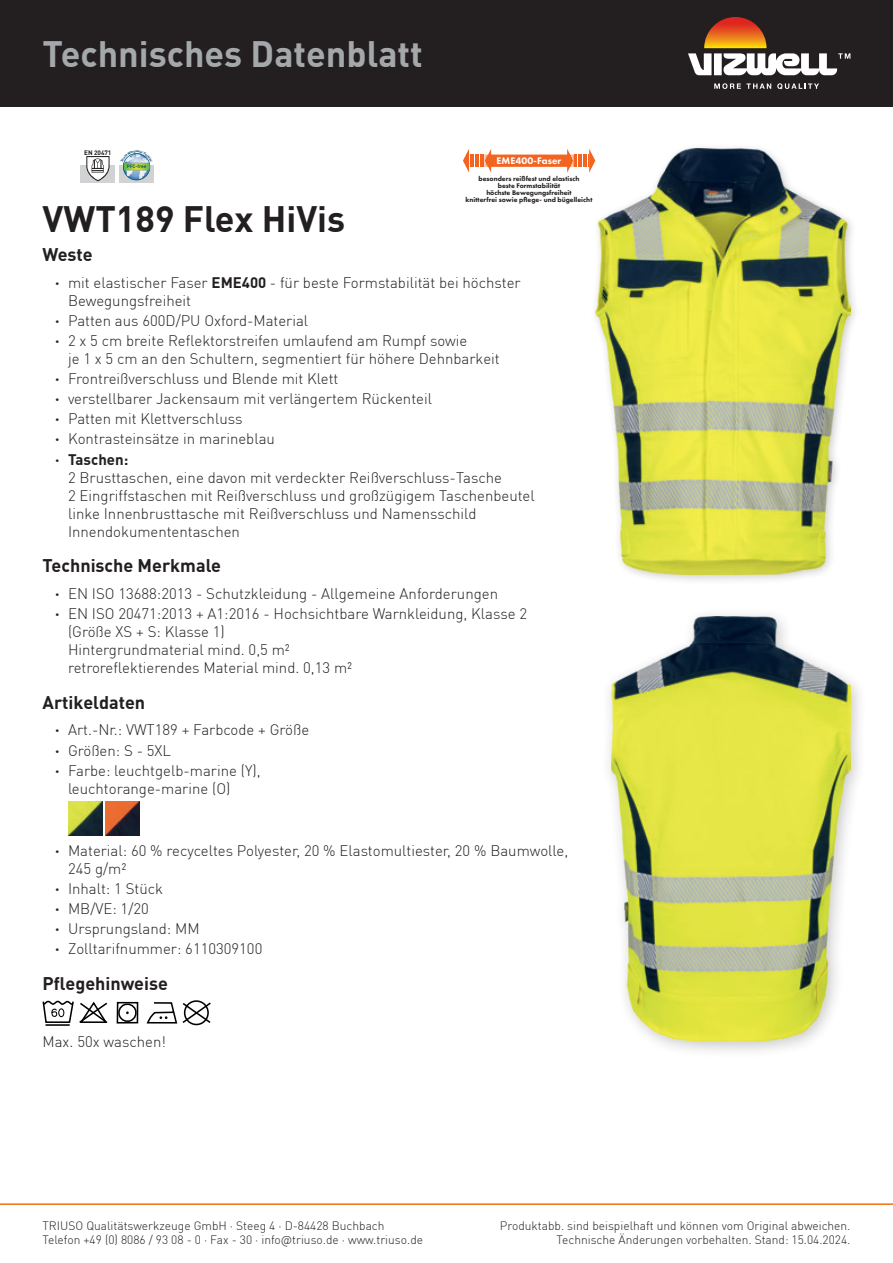
<style>
.page{position:relative;width:893px;height:1263px;background:#fff}
.page>*{position:absolute;margin:0;border:0;box-sizing:border-box;transform-origin:0 0}
.t1{font:700 36px "DIN Pro";color:#a4a8aa}
.t2{font:700 36px "DIN Pro";color:#231f20}
.t3{font:700 18px "DIN Pro";color:#231f20}
.t4{font:300 15px/20.1px "DIN Pro";color:#231f20}
.t5{font:300 12px/14.4px "DIN Pro";color:#231f20}
.t6{font:800 9.9px "Futura PT";letter-spacing:.01em;color:#fff}
.t7{font:800 7.05px/7.1px "Futura PT";color:#231f20;text-align:center}
.t8{font:700 6.45px "DIN Pro";color:#231f20}
.t9{font:700 4.8px "DIN Pro";letter-spacing:-.005em;color:#005482}
.t10{font:700 3.3px "DIN Pro";color:#005482}
.s1{font-weight:700}
</style>
<div class="page">
<div style="left:0;top:0;width:893px;height:106px;background:#231f20"></div>
<svg style="left:714px;top:83px;width:57px;height:6px"></svg>
<svg style="left:777px;top:83px;width:42px;height:6px"></svg>
<svg style="left:688px;top:17px;width:162px;height:58px"></svg>
<hr style="left:0;top:1203px;width:893px;height:2px;background:#f47921">
<div style="left:601px;top:605px;width:266px;height:454px;background:#231f20;opacity:.25"></div>
<img style="left:611px;top:617px;width:239px;height:425px">
<img style="left:68px;top:801px;width:34px;height:34px">
<img style="left:106px;top:801px;width:34px;height:34px">
<svg style="left:146px;top:1000px;width:65px;height:26px"></svg>
<svg style="left:43px;top:1000px;width:65px;height:25px"></svg>
<hr style="left:46px;top:1024px;width:24px;height:2px;background:#000002">
<svg style="left:116px;top:1001px;width:23px;height:22px"></svg>
<div style="left:589px;top:141px;width:272px;height:444px;background:#231f20;opacity:.25"></div>
<img style="left:596px;top:149px;width:254px;height:425px">
<div style="left:81px;top:166px;width:34px;height:17px;background:#d1d2d4"></div>
<svg style="left:86px;top:156px;width:24px;height:25px"></svg>
<div style="left:119px;top:166px;width:34px;height:17px;background:#d1d2d4"></div>
<svg style="left:463px;top:149px;width:132px;height:24px"></svg>
<svg style="left:121px;top:150px;width:31px;height:30px"></svg>
<h1 class="t1" style="left:43px;top:30px;width:382px">Technisches Datenblatt</h1>
<p class="t8" style="left:84px;top:148px;width:29px">EN 20471</p>
<p class="t10" style="left:135px;top:149px;width:4px">w</p>
<p class="t9" style="left:127px;top:164px;width:21px">PFC-free</p>
<p class="t6" style="left:497px;top:155px;width:66px">EME400-Faser</p>
<p class="t7" style="left:465px;top:175px;width:129px">besonders reißfest und elastisch<br>beste Formstabilität<br>höchste Bewegungsfreiheit<br>knitterfrei sowie pflege- und bügelleicht</p>
<h1 class="t2" style="left:43px;top:195px;width:304px">VWT189 Flex HiVis</h1>
<p class="t3" style="left:43px;top:243px;width:52px">Weste</p>
<p class="t4" style="left:68px;top:273px;width:454px;line-height:18px;text-indent:-13px"><span class="s1">ˁ</span> mit elastischer Faser <span class="s1">EME400</span> - für beste Formstabilität bei höchster<br>Bewegungsfreiheit</p>
<p class="t4" style="left:55px;top:310px;width:414px"><span class="s1">ˁ</span> Patten aus 600D/PU Oxford-Material<br><span class="s1">ˁ</span> 2 x 5 cm breite Reflektorstreifen umlaufend am Rumpf sowie</p>
<p class="t4" style="left:55px;top:348px;width:446px;text-indent:13px">je 1 x 5 cm an den Schultern, segmentiert für höhere Dehnbarkeit <span class="s1">ˁ</span> Frontreißverschluss und Blende mit Klett<br><span class="s1">ˁ</span> verstellbarer Jackensaum mit verlängertem Rückenteil<br><span class="s1">ˁ</span> Patten mit Klettverschluss<br><span class="s1">ˁ</span> Kontrasteinsätze in marineblau<br><span class="s1">ˁ Taschen:</span></p>
<p class="t4" style="left:68px;top:468px;width:468px;line-height:18px">2 Brusttaschen, eine davon mit verdeckter Reißverschluss-Tasche<br>2 Eingriffstaschen mit Reißverschluss und großzügigem Taschenbeutel linke Innenbrusttasche mit Reißverschluss und Namensschild Innendokumententaschen</p>
<p class="t3" style="left:43px;top:554px;width:180px">Technische Merkmale</p>
<p class="t4" style="left:55px;top:583px;width:473px"><span class="s1">ˁ</span> EN ISO 13688:2013 - Schutzkleidung - Allgemeine Anforderungen<br><span class="s1">ˁ</span> EN ISO 20471:2013 + A1:2016 - Hochsichtbare Warnkleidung, Klasse 2</p>
<p class="t4" style="left:68px;top:622px;width:286px;line-height:18px">(Größe XS + S: Klasse 1)<br>Hintergrundmaterial mind. 0,5 m² retroreflektierendes Material mind. 0,13 m²</p>
<p class="t3" style="left:43px;top:690px;width:104px">Artikeldaten</p>
<p class="t4" style="left:55px;top:720px;width:255px"><span class="s1">ˁ</span> Art.-Nr.: VWT189 + Farbcode + Größe <span class="s1">ˁ</span> Größen: S - 5XL<br><span class="s1">ˁ</span> Farbe: leuchtgelb-marine (Y),</p>
<p class="t4" style="left:68px;top:778px;width:164px">leuchtorange-marine (O)</p>
<p class="t4" style="left:68px;top:841px;width:502px;line-height:18px;text-indent:-13px"><span class="s1">ˁ</span> Material: 60 % recyceltes Polyester, 20 % Elastomultiester, 20 % Baumwolle,<br>245 g/m²</p>
<p class="t4" style="left:55px;top:878px;width:209px"><span class="s1">ˁ</span> Inhalt: 1 Stück<br><span class="s1">ˁ</span> MB/VE: 1/20<br><span class="s1">ˁ</span> Ursprungsland: MM<br><span class="s1">ˁ</span> Zolltarifnummer: 6110309100</p>
<p class="t3" style="left:43px;top:972px;width:127px">Pflegehinweise</p>
<p class="t4" style="left:43px;top:1031px;width:125px">Max. 50x waschen!</p>
<p class="t5" style="left:43px;top:1218px;width:382px">TRIUSO Qualitätswerkzeuge GmbH · Steeg 4 · D-84428 Buchbach<br>Telefon +49 (0) 8086 / 93 08 - 0 · Fax - 30 · info@triuso.de · www.triuso.de</p>
<p class="t5" style="left:500px;top:1218px;width:352px;text-align:right">Produktabb. sind beispielhaft und können vom Original abweichen.<br>Technische Änderungen vorbehalten. Stand: 15.04.2024.</p>
</div>
